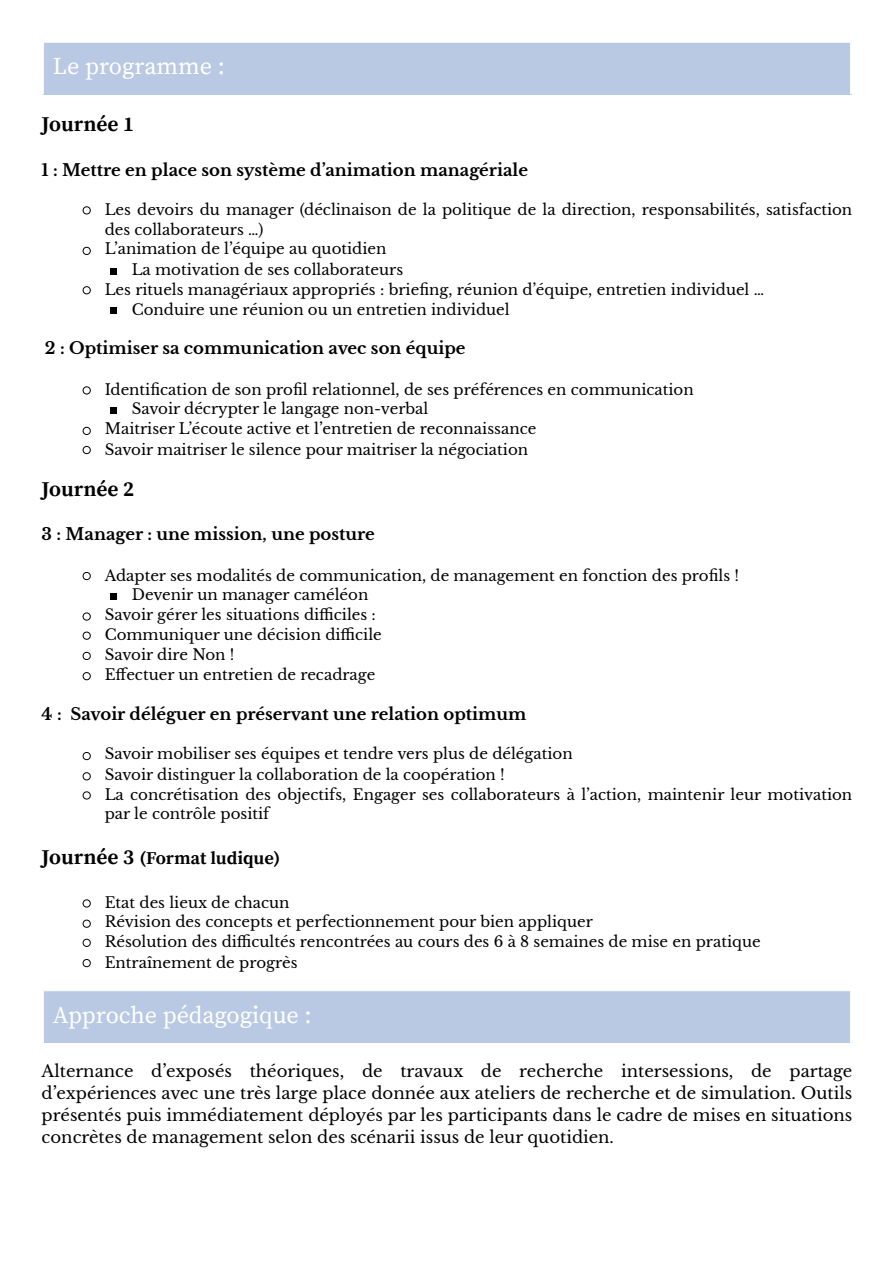
<style>
.page{position:relative;width:894px;height:1263px;background:#fff}
.page>*{position:absolute;margin:0;border:0;box-sizing:border-box;transform-origin:0 0}
.t1{font:24px "Source Serif Pro";color:#fff}
.t2{font:700 21px "Source Serif Pro";color:#000}
.t3{font:700 18px "Source Serif Pro";color:#000}
.t4{font:16.5px/22.2px "Libre Baskerville";color:#000;text-align:justify}
.t5{font:700 16.5px "Libre Baskerville";color:#000}
.t6{font:15px/20.2px "Libre Baskerville";color:#000}
.s1{font-size:21px}
</style>
<div class="page">
<svg style="left:82px;top:206px;width:9px;height:9px"></svg>
<svg style="left:82px;top:247px;width:9px;height:8px"></svg>
<div style="left:110px;top:268px;width:7px;height:6px;background:#000"></div>
<svg style="left:82px;top:286px;width:9px;height:9px"></svg>
<div style="left:110px;top:307px;width:7px;height:7px;background:#000"></div>
<svg style="left:82px;top:386px;width:9px;height:9px"></svg>
<div style="left:110px;top:407px;width:7px;height:7px;background:#000"></div>
<svg style="left:82px;top:427px;width:9px;height:8px"></svg>
<svg style="left:82px;top:446px;width:9px;height:8px"></svg>
<svg style="left:82px;top:572px;width:9px;height:8px"></svg>
<div style="left:110px;top:593px;width:7px;height:6px;background:#000"></div>
<svg style="left:82px;top:612px;width:9px;height:9px"></svg>
<svg style="left:82px;top:631px;width:9px;height:9px"></svg>
<svg style="left:82px;top:652px;width:9px;height:8px"></svg>
<svg style="left:82px;top:672px;width:9px;height:8px"></svg>
<svg style="left:82px;top:752px;width:9px;height:8px"></svg>
<svg style="left:82px;top:772px;width:9px;height:9px"></svg>
<svg style="left:82px;top:791px;width:9px;height:9px"></svg>
<svg style="left:82px;top:899px;width:9px;height:9px"></svg>
<svg style="left:82px;top:919px;width:9px;height:9px"></svg>
<svg style="left:82px;top:938px;width:9px;height:9px"></svg>
<svg style="left:82px;top:959px;width:9px;height:8px"></svg>
<div style="left:42px;top:42px;width:809px;height:52px;background:#b9c9e3"></div>
<hr style="left:44px;top:42px;width:805px;height:1px;background:#fff">
<hr style="left:42px;top:42px;width:2px;height:52px;background:#fff">
<hr style="left:849px;top:42px;width:3px;height:52px;background:#fff">
<div style="left:42px;top:990px;width:809px;height:53px;background:#b9c9e3"></div>
<hr style="left:44px;top:990px;width:805px;height:1px;background:#fff">
<hr style="left:42px;top:990px;width:2px;height:53px;background:#fff">
<hr style="left:849px;top:990px;width:3px;height:53px;background:#fff">
<p class="t1" style="left:53px;top:52px;width:173px">Le programme :</p>
<h1 class="t2" style="left:42px;top:111px;width:94px">Journée 1</h1>
<h3 class="t5" style="left:42px;top:159px;width:488px">1 : Mettre en place son système d’animation managériale</h3>
<p class="t6" style="left:105px;top:200px;width:748px">Les devoirs du manager (déclinaison de la politique de la direction, responsabilités, satisfaction des collaborateurs …)</p>
<p class="t6" style="left:105px;top:239px;width:283px">L’animation de l’équipe au quotidien</p>
<p class="t6" style="left:132px;top:259px;width:273px">La motivation de ses collaborateurs</p>
<p class="t6" style="left:105px;top:279px;width:661px">Les rituels managériaux appropriés : briefing, réunion d’équipe, entretien individuel …</p>
<p class="t6" style="left:132px;top:300px;width:379px">Conduire une réunion ou un entretien individuel</p>
<p class="t5" style="left:45px;top:338px;width:422px">2 : Optimiser sa communication avec son équipe</p>
<p class="t6" style="left:105px;top:380px;width:590px">Identification de son profil relationnel, de ses préférences en communication</p>
<p class="t6" style="left:132px;top:399px;width:298px">Savoir décrypter le langage non-verbal</p>
<p class="t6" style="left:105px;top:419px;width:433px">Maitriser L’écoute active et l’entretien de reconnaissance</p>
<p class="t6" style="left:105px;top:439px;width:425px">Savoir maitriser le silence pour maitriser la négociation</p>
<h1 class="t2" style="left:42px;top:477px;width:94px">Journée 2</h1>
<h3 class="t5" style="left:42px;top:524px;width:335px">3 : Manager : une mission, une posture</h3>
<p class="t6" style="left:105px;top:565px;width:635px">Adapter ses modalités de communication, de management en fonction des profils !</p>
<p class="t6" style="left:132px;top:584px;width:238px">Devenir un manager caméléon</p>
<p class="t6" style="left:105px;top:605px;width:272px">Savoir gérer les situations difficiles :</p>
<p class="t6" style="left:105px;top:625px;width:278px">Communiquer une décision difficile</p>
<p class="t6" style="left:105px;top:645px;width:131px">Savoir dire Non !</p>
<p class="t6" style="left:105px;top:664px;width:272px">Effectuer un entretien de recadrage</p>
<h3 class="t5" style="left:42px;top:704px;width:486px">4 : Savoir déléguer en préservant une relation optimum</h3>
<p class="t6" style="left:105px;top:744px;width:469px">Savoir mobiliser ses équipes et tendre vers plus de délégation</p>
<p class="t6" style="left:105px;top:764px;width:401px">Savoir distinguer la collaboration de la coopération !</p>
<p class="t6" style="left:105px;top:785px;width:748px;line-height:19.2px">La concrétisation des objectifs, Engager ses collaborateurs à l’action, maintenir leur motivation par le contrôle positif</p>
<h1 class="t3" style="left:42px;top:847px;width:240px"><span class="s1">Journée 3</span> (Format ludique)</h1>
<p class="t6" style="left:105px;top:893px;width:186px">Etat des lieux de chacun</p>
<p class="t6" style="left:105px;top:912px;width:489px">Révision des concepts et perfectionnement pour bien appliquer</p>
<p class="t6" style="left:105px;top:932px;width:657px">Résolution des difficultés rencontrées au cours des 6 à 8 semaines de mise en pratique</p>
<p class="t6" style="left:105px;top:952px;width:194px">Entraînement de progrès</p>
<p class="t1" style="left:53px;top:1001px;width:260px">Approche pédagogique :</p>
<p class="t4" style="left:42px;top:1060px;width:811px">Alternance d’exposés théoriques, de travaux de recherche intersessions, de partage d’expériences avec une très large place donnée aux ateliers de recherche et de simulation. Outils présentés puis immédiatement déployés par les participants dans le cadre de mises en situations concrètes de management selon des scénarii issus de leur quotidien.</p>
</div>
